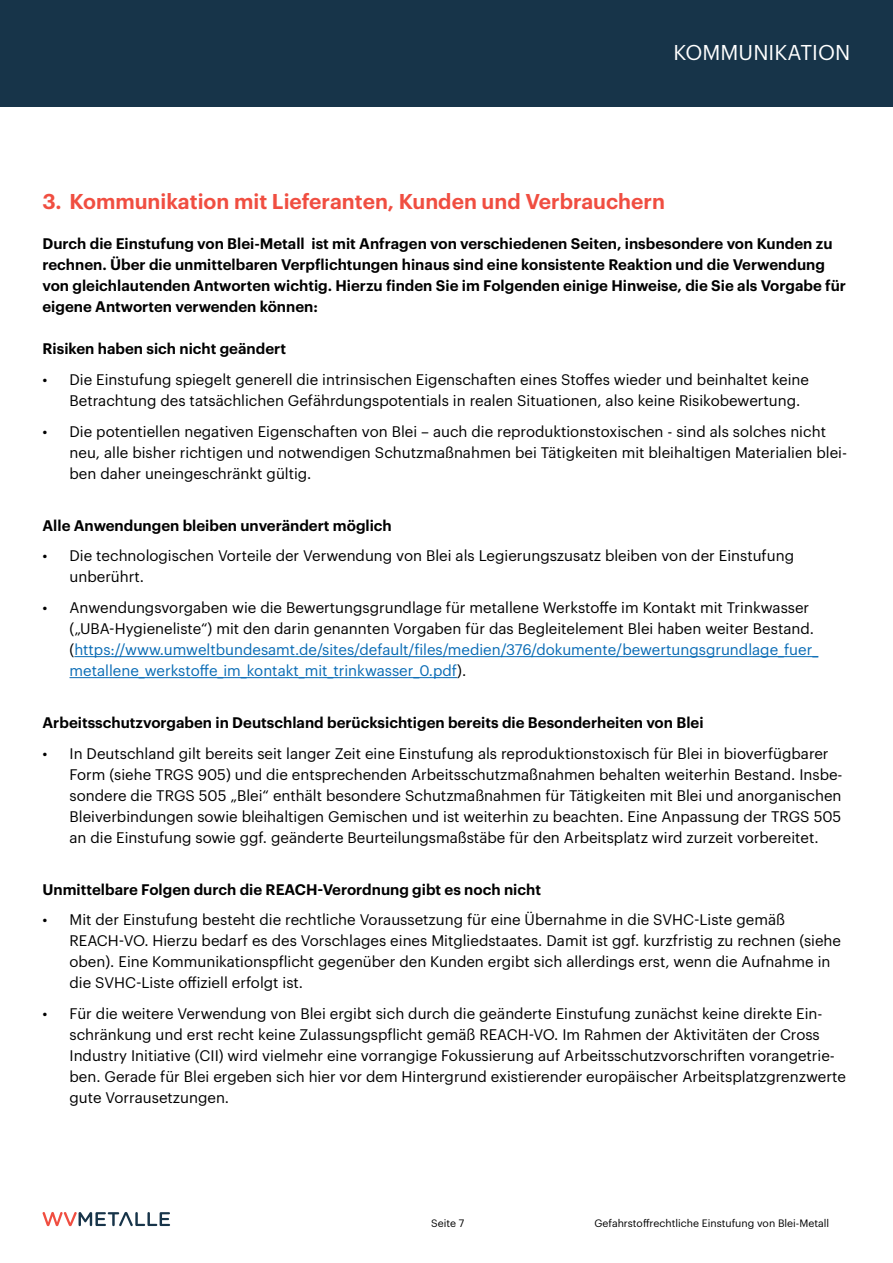
<style>
.page{position:relative;width:893px;height:1263px;background:#fff}
.page>*{position:absolute;margin:0;border:0;box-sizing:border-box;transform-origin:0 0}
.t1{font:600 21px "Graphik";color:#f04e41}
.t2{font:21px "Graphik";letter-spacing:.005em;color:#fff}
.t3{font:15px/21px "Graphik";color:#000}
.t4{font:600 15px/21px "Graphik";color:#000}
.t5{font:10.5px "Graphik";color:#000}
.s1{color:#086bb5}
</style>
<div class="page">
<div style="left:0;top:0;width:893px;height:106px;background:#173449"></div>
<svg style="left:43px;top:1212px;width:127px;height:14px"></svg>
<hr style="left:74px;top:656px;width:744px;height:1px;background:#086bb5">
<hr style="left:70px;top:677px;width:387px;height:1px;background:#086bb5">
<h1 class="t2" style="left:674px;top:36px;width:178px">KOMMUNIKATION</h1>
<h1 class="t1" style="left:43px;top:185px;width:624px">3. Kommunikation mit Lieferanten, Kunden und Verbrauchern</h1>
<p class="t4" style="left:43px;top:232px;width:805px">Durch die Einstufung von Blei-Metall ist mit Anfragen von verschiedenen Seiten, insbesondere von Kunden zu rechnen. Über die unmittelbaren Verpflichtungen hinaus sind eine konsistente Reaktion und die Verwendung von gleichlautenden Antworten wichtig. Hierzu finden Sie im Folgenden einige Hinweise, die Sie als Vorgabe für eigene Antworten verwenden können:</p>
<p class="t4" style="left:43px;top:337px;width:245px">Risiken haben sich nicht geändert</p>
<p class="t3" style="left:70px;top:368px;width:741px;text-indent:-27px">• Die Einstufung spiegelt generell die intrinsischen Eigenschaften eines Stoffes wieder und beinhaltet keine<br>Betrachtung des tatsächlichen Gefährdungspotentials in realen Situationen, also keine Risikobewertung.</p>
<p class="t3" style="left:70px;top:420px;width:779px;text-indent:-27px">• Die potentiellen negativen Eigenschaften von Blei – auch die reproduktionstoxischen - sind als solches nicht neu, alle bisher richtigen und notwendigen Schutzmaßnahmen bei Tätigkeiten mit bleihaltigen Materialien blei&shy;ben daher uneingeschränkt gültig.</p>
<p class="t4" style="left:43px;top:513px;width:351px">Alle Anwendungen bleiben unverändert möglich</p>
<p class="t3" style="left:70px;top:544px;width:726px;text-indent:-27px">• Die technologischen Vorteile der Verwendung von Blei als Legierungszusatz bleiben von der Einstufung unberührt.</p>
<p class="t3" style="left:70px;top:596px;width:750px;text-indent:-27px">• Anwendungsvorgaben wie die Bewertungsgrundlage für metallene Werkstoffe im Kontakt mit Trinkwasser („UBA-Hygieneliste“) mit den darin genannten Vorgaben für das Begleitelement Blei haben weiter Bestand. (<span class="s1">https://www.umweltbundesamt.de/sites/default/files/medien/376/dokumente/bewertungsgrundlage_fuer_ metallene_werkstoffe_im_kontakt_mit_trinkwasser_0.pdf</span>).</p>
<p class="t4" style="left:43px;top:711px;width:662px">Arbeitsschutzvorgaben in Deutschland berücksichtigen bereits die Besonderheiten von Blei</p>
<p class="t3" style="left:70px;top:741px;width:775px;text-indent:-27px">• In Deutschland gilt bereits seit langer Zeit eine Einstufung als reproduktionstoxisch für Blei in bioverfügbarer Form (siehe TRGS 905) und die entsprechenden Arbeitsschutzmaßnahmen behalten weiterhin Bestand. Insbe&shy;sondere die TRGS 505 „Blei“ enthält besondere Schutzmaßnahmen für Tätigkeiten mit Blei und anorganischen Bleiverbindungen sowie bleihaltigen Gemischen und ist weiterhin zu beachten. Eine Anpassung der TRGS 505 an die Einstufung sowie ggf. geänderte Beurteilungsmaßstäbe für den Arbeitsplatz wird zurzeit vorbereitet.</p>
<p class="t4" style="left:43px;top:877px;width:500px">Unmittelbare Folgen durch die REACH-Verordnung gibt es noch nicht</p>
<p class="t3" style="left:70px;top:908px;width:773px;text-indent:-27px">• Mit der Einstufung besteht die rechtliche Voraussetzung für eine Übernahme in die SVHC-Liste gemäß REACH-VO. Hierzu bedarf es des Vorschlages eines Mitgliedstaates. Damit ist ggf. kurzfristig zu rechnen (siehe oben). Eine Kommunikationspflicht gegenüber den Kunden ergibt sich allerdings erst, wenn die Aufnahme in die SVHC-Liste offiziell erfolgt ist.</p>
<p class="t3" style="left:70px;top:1002px;width:778px;text-indent:-27px">• Für die weitere Verwendung von Blei ergibt sich durch die geänderte Einstufung zunächst keine direkte Ein&shy;schränkung und erst recht keine Zulassungspflicht gemäß REACH-VO. Im Rahmen der Aktivitäten der Cross Industry Initiative (CII) wird vielmehr eine vorrangige Fokussierung auf Arbeitsschutzvorschriften vorangetrie&shy;ben. Gerade für Blei ergeben sich hier vor dem Hintergrund existierender europäischer Arbeitsplatzgrenzwerte gute Vorrausetzungen.</p>
<p class="t5" style="left:431px;top:1215px;width:35px">Seite 7</p>
<p class="t5" style="left:594px;top:1215px;width:236px">Gefahrstoffrechtliche Einstufung von Blei-Metall</p>
</div>
